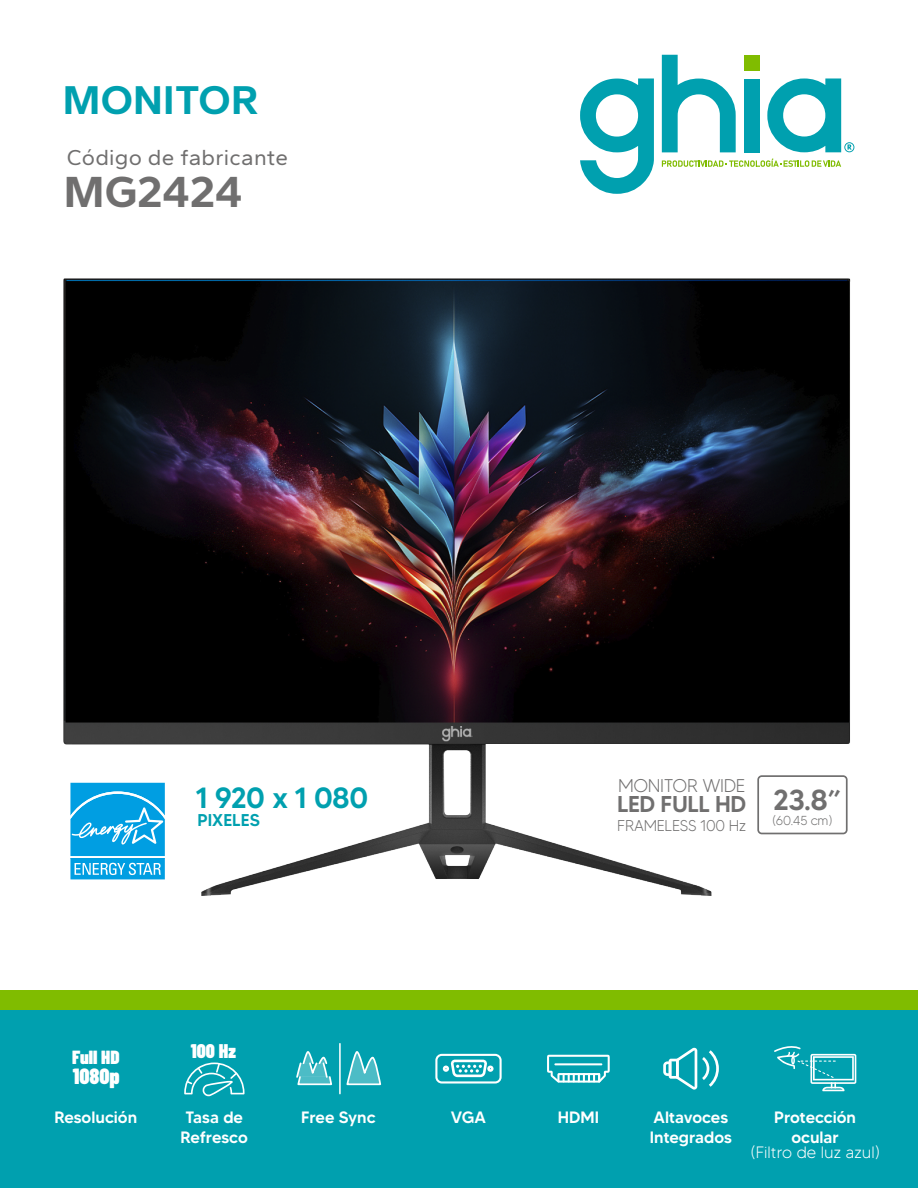
<style>
.page{position:relative;width:918px;height:1188px;background:#fff}
.page>*{position:absolute;margin:0;border:0;box-sizing:border-box;transform-origin:0 0}
.t1{font:700 44.85px "Celebes";color:#706f6f}
.t2{font:700 41.4px "Celebes";letter-spacing:.005em;color:#00a0af}
.t3{font:500 29.25px "MADETOMMY";letter-spacing:-.03em;color:#00a0af}
.t4{font:500 28.95px "MADETOMMY";color:#706f6f}
.t5{font:500 22.8px "MADETOMMY";letter-spacing:-.02em;color:#706f6f}
.t6{font:22.5px "Celebes";letter-spacing:.01em;color:#706f6f}
.t7{font:900 21.9px "Barlow Condensed";color:#fff}
.t8{font:900 19.65px "Barlow Condensed";color:#fff}
.t9{font:900 18.9px "Barlow Condensed";color:#fff}
.t10{font:300 18.45px "MADETOMMY";letter-spacing:-.02em;color:#706f6f}
.t11{font:500 17.1px "MADETOMMY";color:#00a0af}
.t12{font:500 16.35px/19.6px "MADETOMMY";color:#fff}
.t13{font:300 16.35px "MADETOMMY";color:#fff}
.t14{font:300 15.6px "MADETOMMY";letter-spacing:-.02em;color:#706f6f}
.t15{font:300 13.05px "MADETOMMY";color:#706f6f}
</style>
<div class="page">
<img style="left:63px;top:278px;width:788px;height:618px">
<div style="left:0;top:990px;width:918px;height:198px;background:#80bc00"></div>
<div style="left:0;top:1011px;width:918px;height:177px;background:#00a0af"></div>
<svg style="left:757px;top:775px;width:91px;height:59px"></svg>
<div style="left:744px;top:55px;width:15px;height:16px;background:#80bc00"></div>
<svg style="left:662px;top:55px;width:74px;height:97px"></svg>
<div style="left:744px;top:79px;width:15px;height:73px;background:#00a0af"></div>
<svg style="left:767px;top:78px;width:87px;height:74px"></svg>
<svg style="left:580px;top:78px;width:74px;height:116px"></svg>
<svg style="left:662px;top:158px;width:179px;height:9px"></svg>
<div style="left:68px;top:780px;width:99px;height:78px;background:linear-gradient(to right,#c5e9f8,#c3e8f8)"></div>
<svg style="left:68px;top:783px;width:99px;height:99px"></svg>
<svg style="left:184px;top:1063px;width:61px;height:33px"></svg>
<svg style="left:547px;top:1055px;width:63px;height:28px"></svg>
<hr style="left:554px;top:1063px;width:48px;height:2px;background:#fff">
<svg style="left:435px;top:1054px;width:67px;height:30px"></svg>
<svg style="left:774px;top:1046px;width:82px;height:45px"></svg>
<svg style="left:663px;top:1048px;width:56px;height:42px"></svg>
<hr style="left:339px;top:1044px;width:2px;height:50px;background:#fff">
<svg style="left:296px;top:1051px;width:36px;height:35px"></svg>
<svg style="left:346px;top:1051px;width:36px;height:35px"></svg>
<h2 class="t2" style="left:63px;top:76px;width:197px">MONITOR</h2>
<h3 class="t6" style="left:67px;top:145px;width:223px">Código de fabricante</h3>
<h1 class="t1" style="left:64px;top:166px;width:180px">MG2424</h1>
<h3 class="t3" style="left:195px;top:780px;width:174px">1 920 x 1 080</h3>
<p class="t11" style="left:197px;top:809px;width:64px">PIXELES</p>
<p class="t9" style="left:72px;top:1044px;width:49px">Full HD</p>
<h3 class="t7" style="left:73px;top:1060px;width:48px">1080p</h3>
<p class="t8" style="left:191px;top:1037px;width:47px">100 Hz</p>
<p class="t10" style="left:618px;top:775px;width:129px">MONITOR WIDE</p>
<h3 class="t5" style="left:617px;top:790px;width:131px">LED FULL HD</h3>
<p class="t14" style="left:617px;top:816px;width:130px">FRAMELESS 100 Hz</p>
<h3 class="t4" style="left:773px;top:782px;width:70px">23.8”</h3>
<p class="t15" style="left:772px;top:812px;width:62px">(60.45 cm)</p>
<p class="t12" style="left:55px;top:1107px;width:84px">Resolución</p>
<p class="t12" style="left:181px;top:1107px;width:69px">Tasa de<br>Refresco</p>
<p class="t12" style="left:301px;top:1107px;width:76px">Free Sync</p>
<p class="t12" style="left:774px;top:1107px;width:84px;text-align:center">Protección ocular</p>
<p class="t13" style="left:750px;top:1142px;width:131px">(Filtro de luz azul)</p>
<p class="t12" style="left:451px;top:1107px;width:37px">VGA</p>
<p class="t12" style="left:558px;top:1107px;width:43px">HDMI</p>
<p class="t12" style="left:650px;top:1107px;width:84px;line-height:20.1px">Altavoces<br>Integrados</p>
</div>
